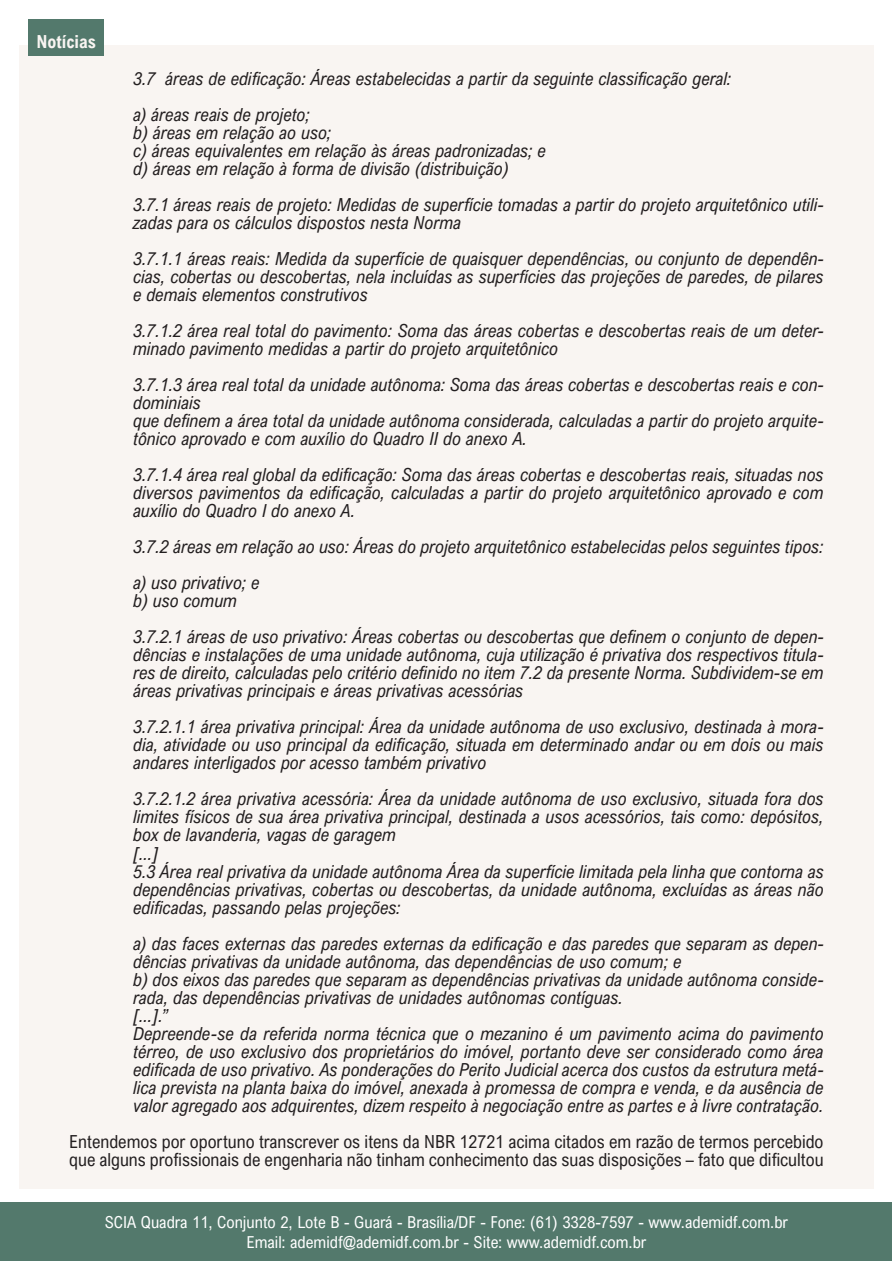
<style>
.page{position:relative;width:893px;height:1263px;background:#fff}
.page>*{position:absolute;margin:0;border:0;box-sizing:border-box;transform-origin:0 0}
.t1{font:italic 18px/18px "Arial Nova Cond";color:#231f20;text-align:justify}
.t2{font:18px/18px "Arial Nova Cond";color:#231f20}
.t3{font:700 18px "Arial Nova Cond";color:#f9f5f2}
.t4{font:16.5px "Arial Nova Cond";color:#fff}
</style>
<div class="page">
<div style="left:1px;top:1202px;width:891px;height:59px;background:#53796c"></div>
<div style="left:19px;top:45px;width:855px;height:1143px;background:#f9f5f2"></div>
<div style="left:28px;top:20px;width:76px;height:36px;background:#53796c"></div>
<p class="t3" style="left:36px;top:31px;width:61px">Notícias</p>
<p class="t1" style="left:133px;top:70px;width:600px">3.7 áreas de edificação: Áreas estabelecidas a partir da seguinte classificação geral:</p>
<p class="t1" style="left:133px;top:106px;width:178px">a) áreas reais de projeto;</p>
<p class="t1" style="left:133px;top:124px;width:200px">b) áreas em relação ao uso;</p>
<p class="t1" style="left:133px;top:142px;width:414px">c) áreas equivalentes em relação às áreas padronizadas; e</p>
<p class="t1" style="left:133px;top:160px;width:377px">d) áreas em relação à forma de divisão (distribuição)</p>
<p class="t1" style="left:133px;top:196px;width:692px">3.7.1 áreas reais de projeto: Medidas de superfície tomadas a partir do projeto arquitetônico utili&shy;zadas para os cálculos dispostos nesta Norma</p>
<p class="t1" style="left:133px;top:250px;width:692px">3.7.1.1 áreas reais: Medida da superfície de quaisquer dependências, ou conjunto de dependên&shy;cias, cobertas ou descobertas, nela incluídas as superfícies das projeções de paredes, de pilares e demais elementos construtivos</p>
<p class="t1" style="left:133px;top:322px;width:692px">3.7.1.2 área real total do pavimento: Soma das áreas cobertas e descobertas reais de um deter&shy;minado pavimento medidas a partir do projeto arquitetônico</p>
<p class="t1" style="left:133px;top:376px;width:692px">3.7.1.3 área real total da unidade autônoma: Soma das áreas cobertas e descobertas reais e con&shy;dominiais</p>
<p class="t1" style="left:133px;top:412px;width:692px">que definem a área total da unidade autônoma considerada, calculadas a partir do projeto arquite&shy;tônico aprovado e com auxílio do Quadro II do anexo A.</p>
<p class="t1" style="left:133px;top:466px;width:692px">3.7.1.4 área real global da edificação: Soma das áreas cobertas e descobertas reais, situadas nos diversos pavimentos da edificação, calculadas a partir do projeto arquitetônico aprovado e com auxílio do Quadro I do anexo A.</p>
<p class="t1" style="left:133px;top:538px;width:692px">3.7.2 áreas em relação ao uso: Áreas do projeto arquitetônico estabelecidas pelos seguintes tipos:</p>
<p class="t1" style="left:133px;top:574px;width:128px">a) uso privativo; e</p>
<p class="t1" style="left:133px;top:592px;width:106px">b) uso comum</p>
<p class="t1" style="left:133px;top:628px;width:692px">3.7.2.1 áreas de uso privativo: Áreas cobertas ou descobertas que definem o conjunto de depen&shy;dências e instalações de uma unidade autônoma, cuja utilização é privativa dos respectivos titula&shy;res de direito, calculadas pelo critério definido no item 7.2 da presente Norma. Subdividem-se em áreas privativas principais e áreas privativas acessórias</p>
<p class="t1" style="left:133px;top:718px;width:692px">3.7.2.1.1 área privativa principal: Área da unidade autônoma de uso exclusivo, destinada à mora&shy;dia, atividade ou uso principal da edificação, situada em determinado andar ou em dois ou mais andares interligados por acesso também privativo</p>
<p class="t1" style="left:133px;top:790px;width:692px">3.7.2.1.2 área privativa acessória: Área da unidade autônoma de uso exclusivo, situada fora dos limites físicos de sua área privativa principal, destinada a usos acessórios, tais como: depósitos, box de lavanderia, vagas de garagem</p>
<p class="t1" style="left:133px;top:844px;width:27px">[...]</p>
<p class="t1" style="left:133px;top:862px;width:692px">5.3 Área real privativa da unidade autônoma Área da superfície limitada pela linha que contorna as dependências privativas, cobertas ou descobertas, da unidade autônoma, excluídas as áreas não edificadas, passando pelas projeções:</p>
<p class="t1" style="left:133px;top:934px;width:692px">a) das faces externas das paredes externas da edificação e das paredes que separam as depen&shy;dências privativas da unidade autônoma, das dependências de uso comum; e</p>
<p class="t1" style="left:133px;top:970px;width:692px">b) dos eixos das paredes que separam as dependências privativas da unidade autônoma conside&shy;rada, das dependências privativas de unidades autônomas contíguas.</p>
<p class="t1" style="left:133px;top:1006px;width:36px">[...].”</p>
<p class="t1" style="left:133px;top:1024px;width:692px">Depreende-se da referida norma técnica que o mezanino é um pavimento acima do pavimento térreo, de uso exclusivo dos proprietários do imóvel, portanto deve ser considerado como área edificada de uso privativo. As ponderações do Perito Judicial acerca dos custos da estrutura metá&shy;lica prevista na planta baixa do imóvel, anexada à promessa de compra e venda, e da ausência de valor agregado aos adquirentes, dizem respeito à negociação entre as partes e à livre contratação.</p>
<p class="t2" style="left:69px;top:1132px;width:756px">Entendemos por oportuno transcrever os itens da NBR 12721 acima citados em razão de termos percebido que alguns profissionais de engenharia não tinham conhecimento das suas disposições – fato que dificultou</p>
<p class="t4" style="left:105px;top:1212px;width:685px">SCIA Quadra 11, Conjunto 2, Lote B - Guará - Brasília/DF - Fone: (61) 3328-7597 - www.ademidf.com.br</p>
<p class="t4" style="left:246px;top:1231px;width:401px">Email: ademidf@ademidf.com.br - Site: www.ademidf.com.br</p>
</div>
